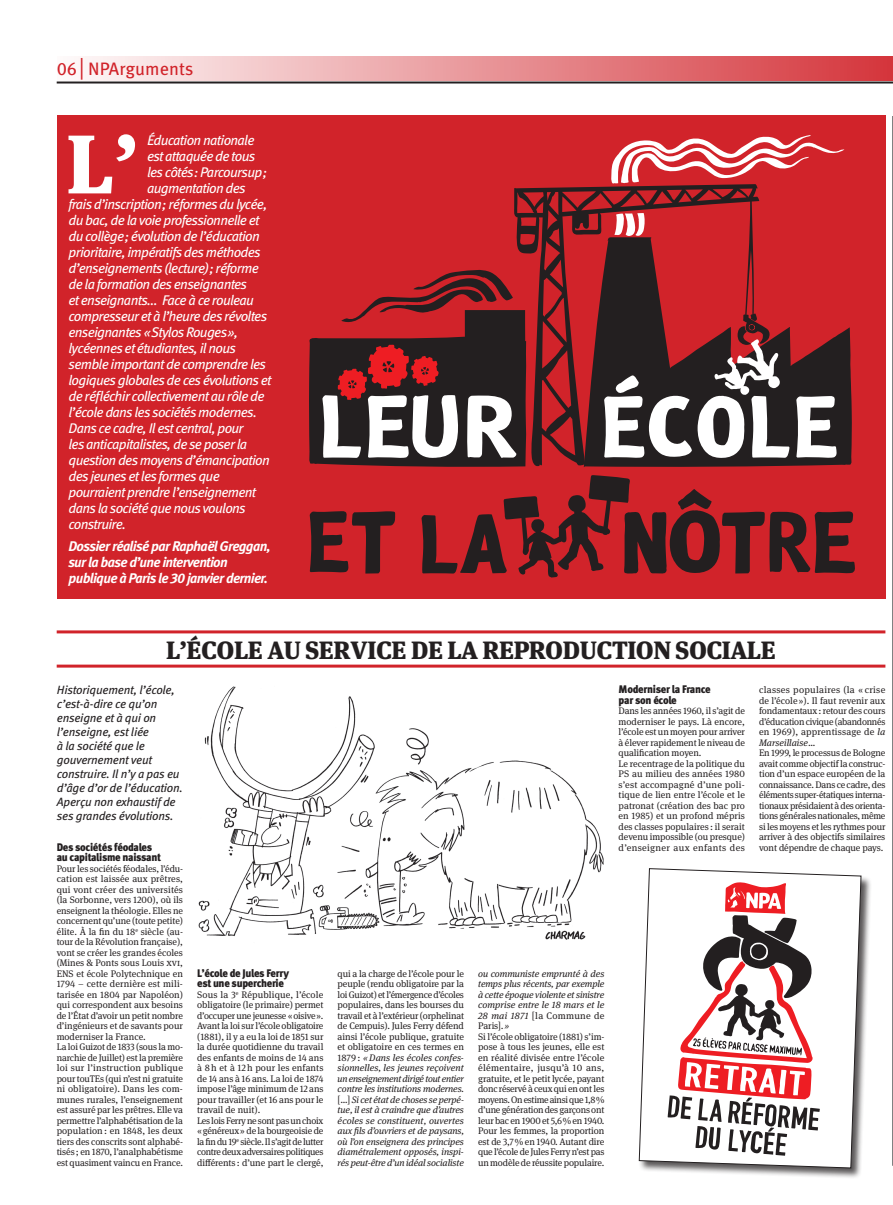
<style>
.page{position:relative;width:893px;height:1205px;background:#fff}
.page>*{position:absolute;margin:0;border:0;box-sizing:border-box;transform-origin:0 0}
.Chapeau_dossier_Lett{font:900 82.9px "Meta Serif Pro";color:#fff}
.Titre{font:900 25px "Meta Serif Pro";letter-spacing:-.02em;color:#231f20}
.t1{font:18px "Meta Pro";color:#d1232a}
.Chapeau_dossier_Lett-2{font:italic 14px "Meta Pro";letter-spacing:-.05em;color:#fff}
.Chapeau_dossier_Lett-3{font:italic 700 14px/16px "Meta Pro";letter-spacing:-.05em;color:#fff}
.Chapeau_article{font:italic 12px/14px "Meta Pro";letter-spacing:-.02em;color:#231f20}
.Intertitre{font:900 11px/10.5px "Meta Pro";letter-spacing:-.03em;color:#231f20;scale:.95 1}
.Corps_article{font:9.5px/10.5px "Meta Serif Pro";letter-spacing:-.01em;color:#231f20;text-align:justify}
.Corps_article-2{font:italic 9.5px/10.5px "Meta Serif Pro";letter-spacing:-.01em;color:#231f20;text-align:justify}
.s1{font-size:22.5px}
.s2{font-style:italic}
.s3{font-style:normal}
</style>
<div class="page">
<div style="left:57px;top:57px;width:836px;height:24px;background:linear-gradient(to right,#fefbfb,#d4353b)"></div>
<hr style="left:57px;top:81px;width:836px;height:2px;background:#231f20">
<div style="left:57px;top:115px;width:828px;height:483px;background:#d1232a"></div>
<hr style="left:57px;top:630px;width:828px;height:3px;background:#d1232a">
<hr style="left:57px;top:664px;width:828px;height:3px;background:#d1232a">
<hr style="left:892px;top:116px;width:1px;height:1049px;background:#57585a">
<img style="left:198px;top:686px;width:406px;height:254px">
<svg style="left:310px;top:511px;width:85px;height:62px"></svg>
<svg style="left:759px;top:327px;width:93px;height:140px;background:#371f21"></svg>
<svg style="left:421px;top:475px;width:434px;height:102px"></svg>
<svg style="left:514px;top:184px;width:245px;height:283px"></svg>
<svg style="left:604px;top:313px;width:233px;height:145px"></svg>
<svg style="left:309px;top:268px;width:217px;height:199px"></svg>
<svg style="left:611px;top:135px;width:234px;height:49px"></svg>
<svg style="left:614px;top:213px;width:31px;height:25px"></svg>
<div style="left:639px;top:868px;width:233px;height:311px;background:#231f20;opacity:.75"></div>
<svg style="left:639px;top:868px;width:222px;height:300px"></svg>
<h3 class="t1" style="left:57px;top:58px;width:138px">06<span class="s1">|</span> NPArguments</h3>
<p class="Chapeau_dossier_Lett" style="left:66px;top:95px;width:74px">L’</p>
<p class="Chapeau_dossier_Lett-2" style="left:147px;top:132px;width:109px">Éducation nationale</p>
<p class="Chapeau_dossier_Lett-2" style="left:147px;top:148px;width:110px">est attaquée de tous</p>
<p class="Chapeau_dossier_Lett-2" style="left:147px;top:164px;width:122px">les côtés: Parcoursup;</p>
<p class="Chapeau_dossier_Lett-2" style="left:147px;top:180px;width:100px">augmentation des</p>
<p class="Chapeau_dossier_Lett-2" style="left:69px;top:196px;width:200px">frais d’inscription; réformes du lycée,</p>
<p class="Chapeau_dossier_Lett-2" style="left:69px;top:212px;width:192px">du bac, de la voie professionnelle et</p>
<p class="Chapeau_dossier_Lett-2" style="left:69px;top:228px;width:193px">du collège; évolution de l’éducation</p>
<p class="Chapeau_dossier_Lett-2" style="left:69px;top:244px;width:194px">prioritaire, impératifs des méthodes</p>
<p class="Chapeau_dossier_Lett-2" style="left:69px;top:260px;width:192px">d’enseignements (lecture); réforme</p>
<p class="Chapeau_dossier_Lett-2" style="left:69px;top:276px;width:180px">de la formation des enseignantes</p>
<p class="Chapeau_dossier_Lett-2" style="left:69px;top:292px;width:187px">et enseignants... Face à ce rouleau</p>
<p class="Chapeau_dossier_Lett-2" style="left:69px;top:308px;width:200px">compresseur et à l’heure des révoltes</p>
<p class="Chapeau_dossier_Lett-2" style="left:69px;top:324px;width:171px">enseignantes «Stylos Rouges»,</p>
<p class="Chapeau_dossier_Lett-2" style="left:69px;top:340px;width:169px">lycéennes et étudiantes, il nous</p>
<p class="Chapeau_dossier_Lett-2" style="left:69px;top:356px;width:199px">semble important de comprendre les</p>
<p class="Chapeau_dossier_Lett-2" style="left:69px;top:372px;width:204px">logiques globales de ces évolutions et</p>
<p class="Chapeau_dossier_Lett-2" style="left:69px;top:388px;width:198px">de réfléchir collectivement au rôle de</p>
<p class="Chapeau_dossier_Lett-2" style="left:69px;top:404px;width:190px">l’école dans les sociétés modernes.</p>
<p class="Chapeau_dossier_Lett-2" style="left:69px;top:420px;width:177px">Dans ce cadre, Il est central, pour</p>
<p class="Chapeau_dossier_Lett-2" style="left:69px;top:436px;width:180px">les anticapitalistes, de se poser la</p>
<p class="Chapeau_dossier_Lett-2" style="left:69px;top:452px;width:203px">question des moyens d’émancipation</p>
<p class="Chapeau_dossier_Lett-2" style="left:69px;top:468px;width:153px">des jeunes et les formes que</p>
<p class="Chapeau_dossier_Lett-2" style="left:69px;top:484px;width:189px">pourraient prendre l’enseignement</p>
<p class="Chapeau_dossier_Lett-2" style="left:69px;top:500px;width:179px">dans la société que nous voulons</p>
<p class="Chapeau_dossier_Lett-2" style="left:69px;top:516px;width:59px">construire.</p>
<p class="Chapeau_dossier_Lett-3" style="left:69px;top:539px;width:204px">Dossier réalisé par Raphaël Greggan, sur la base d’une intervention publique à Paris le 30 janvier dernier.</p>
<p class="Titre" style="left:166px;top:629px;width:611px">L’ÉCOLE AU SERVICE DE LA REPRODUCTION SOCIALE</p>
<p class="Chapeau_article" style="left:57px;top:683px;width:128px">Historiquement, l’école, c’est-à-dire ce qu’on enseigne et à qui on l’enseigne, est liée<br>à la société que le gouvernement veut construire. Il n’y a pas eu d’âge d’or de l’éducation.<br>Aperçu non exhaustif de ses grandes évolutions.</p>
<p class="Intertitre" style="left:619px;top:684px;width:99px">Moderniser la France par son école</p>
<p class="Corps_article" style="left:619px;top:705px;width:128px">Dans les années 1960, il s’agit de moderniser le pays. Là encore, l’école est un moyen pour arriver à élever rapidement le niveau de qualification moyen.</p>
<p class="Corps_article" style="left:619px;top:757px;width:128px">Le recentrage de la politique du PS au milieu des années 1980 s’est accompagné d’une poli&shy;tique de lien entre l’école et le patronat (création des bac pro en 1985) et un profond mépris des classes populaires : il serait devenu impossible (ou presque) d’enseigner aux enfants des</p>
<p class="Corps_article" style="left:759px;top:684px;width:128px">classes populaires (la « crise de l’école»). Il faut revenir aux fondamentaux: retour des cours d’éducation civique (abandonnés en 1969), apprentissage de <span class="s2">la Marseillaise</span>…</p>
<p class="Corps_article" style="left:759px;top:747px;width:128px">En 1999, le processus de Bologne avait comme objectif la construc&shy;tion d’un espace européen de la connaissance. Dans ce cadre, des éléments super-étatiques interna&shy;tionaux présidaient à des orienta&shy;tions générales nationales, même si les moyens et les rythmes pour arriver à des objectifs similaires vont dépendre de chaque pays.</p>
<p class="Intertitre" style="left:57px;top:842px;width:111px">Des sociétés féodales au capitalisme naissant</p>
<p class="Corps_article" style="left:57px;top:862px;width:128px">Pour les sociétés féodales, l’édu&shy;cation est laissée aux prêtres, qui vont créer des universités (la Sorbonne, vers 1200), où ils enseignent la théologie. Elles ne concernent qu’une (toute petite) élite. À la fin du 18<sup>e</sup> siècle (au&shy;tour de la Révolution française), vont se créer les grandes écoles (Mines &amp; Ponts sous Louis xvi, ENS et école Polytechnique en 1794 – cette dernière est mili&shy;tarisée en 1804 par Napoléon) qui correspondent aux besoins de l’État d’avoir un petit nombre d’ingénieurs et de savants pour moderniser la France.</p>
<p class="Corps_article" style="left:57px;top:1041px;width:128px">La loi Guizot de 1833 (sous la mo&shy;narchie de Juillet) est la première loi sur l’instruction publique pour touTEs (qui n’est ni gratuite ni obligatoire). Dans les com&shy;munes rurales, l’enseignement est assuré par les prêtres. Elle va permettre l’alphabétisation de la population: en 1848, les deux tiers des conscrits sont alphabé&shy;tisés ; en 1870, l’analphabétisme est quasiment vaincu en France.</p>
<p class="Intertitre" style="left:197px;top:968px;width:98px">L’école de Jules Ferry est une supercherie</p>
<p class="Corps_article" style="left:197px;top:988px;width:128px">Sous la 3<sup>e</sup> République, l’école obligatoire (le primaire) permet d’occuper une jeunesse «oisive».<br>Avant la loi sur l’école obligatoire (1881), il y a eu la loi de 1851 sur la durée quotidienne du travail des enfants de moins de 14 ans à 8h et à 12h pour les enfants de 14 ans à 16 ans. La loi de 1874 impose l’âge minimum de 12 ans pour travailler (et 16 ans pour le travail de nuit).</p>
<p class="Corps_article" style="left:197px;top:1114px;width:128px">Les lois Ferry ne sont pas un choix «généreux» de la bourgeoisie de la fin du 19<sup>e</sup> siècle. Il s’agit de lutter contre deux adversaires politiques différents : d’une part le clergé,</p>
<p class="Corps_article-2" style="left:338px;top:967px;width:128px"><span class="s3">qui a la charge de l’école pour le peuple (rendu obligatoire par la loi Guizot) et l’émergence d’écoles populaires, dans les bourses du travail et à l’extérieur (orphelinat de Cempuis). Jules Ferry défend ainsi l’école publique, gratuite et obligatoire en ces termes en 1879 :</span> «Dans les écoles confes&shy;sionnelles, les jeunes reçoivent un enseignement dirigé tout entier contre les institutions modernes. <span class="s3">[…]</span> Si cet état de choses se perpé&shy;tue, il est à craindre que d’autres écoles se constituent, ouvertes aux fils d’ouvriers et de paysans, où l’on enseignera des principes diamétralement opposés, inspi&shy;rés peut-être d’un idéal socialiste</p>
<p class="Corps_article-2" style="left:478px;top:967px;width:128px">ou communiste emprunté à des temps plus récents, par exemple à cette époque violente et sinistre comprise entre le 18 mars et le 28 mai 1871 <span class="s3">[la Commune de Paris]</span>.»</p>
<p class="Corps_article" style="left:478px;top:1030px;width:128px">Si l’école obligatoire (1881) s’im&shy;pose à tous les jeunes, elle est en réalité divisée entre l’école élémentaire, jusqu’à 10 ans, gratuite, et le petit lycée, payant donc réservé à ceux qui en ont les moyens. On estime ainsi que 1,8% d’une génération des garçons ont leur bac en 1900 et 5,6% en 1940.<br>Pour les femmes, la proportion est de 3,7% en 1940. Autant dire que l’école de Jules Ferry n’est pas un modèle de réussite populaire.</p>
</div>
